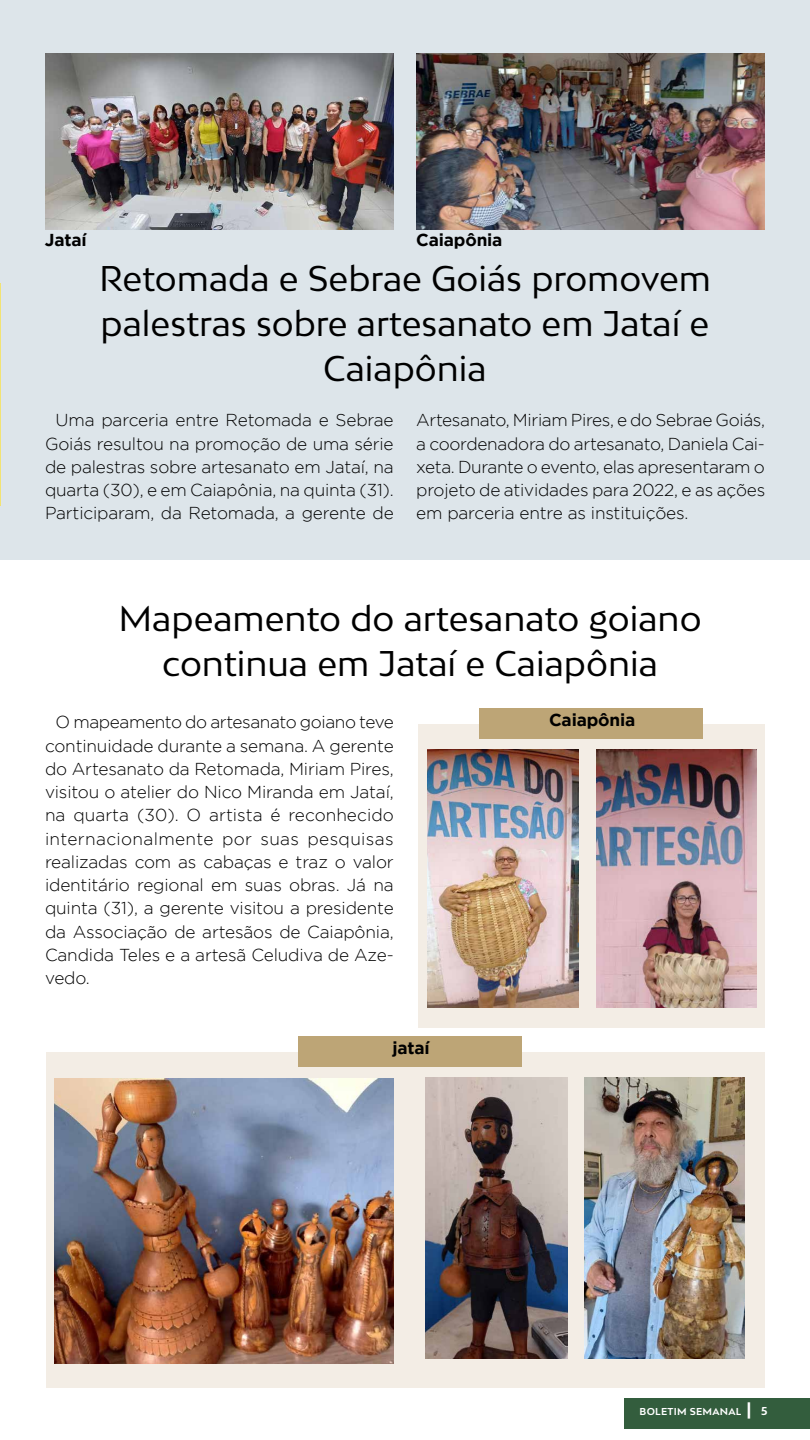
<style>
.page{position:relative;width:810px;height:1440px;background:#fff}
.page>*{position:absolute;margin:0;border:0;box-sizing:border-box;transform-origin:0 0}
.t1{font:33.75px/45px "Bw Mitga";color:#000;text-align:center}
.t2{font:300 17.25px/23.2px "Gotham";letter-spacing:-.01em;color:#000;text-align:justify}
.t3{font:700 17.25px "Gotham";letter-spacing:-.01em;color:#000}
.t4{font:700 9.45px "Bw Mitga";letter-spacing:.03em;color:#fff}
.s1{font-size:16.27px}
.s2{font-size:10.88px}
</style>
<div class="page">
<div style="left:0;top:0;width:810px;height:560px;background:#dde5ea"></div>
<svg style="left:0;top:283px;width:1px;height:223px"></svg>
<div style="left:418px;top:724px;width:347px;height:303px;background:#f3ede5"></div>
<div style="left:46px;top:1052px;width:719px;height:336px;background:#f3ede5"></div>
<div style="left:480px;top:708px;width:223px;height:31px;background:#bda576"></div>
<div style="left:298px;top:1036px;width:224px;height:31px;background:#bda576"></div>
<img style="left:416px;top:53px;width:349px;height:176px">
<img style="left:45px;top:53px;width:349px;height:176px">
<img style="left:597px;top:750px;width:159px;height:257px">
<img style="left:427px;top:750px;width:151px;height:257px">
<img style="left:425px;top:1077px;width:142px;height:282px">
<img style="left:54px;top:1079px;width:340px;height:285px">
<img style="left:584px;top:1077px;width:160px;height:282px">
<div style="left:625px;top:1398px;width:185px;height:31px;background:#335d3d"></div>
<p class="t3" style="left:45px;top:230px;width:43px">Jataí</p>
<p class="t3" style="left:416px;top:230px;width:88px">Caiapônia</p>
<h1 class="t1" style="left:99px;top:255px;width:613px">Retomada e Sebrae Goiás promovem palestras sobre artesanato em Jataí e<br>Caiapônia</h1>
<p class="t2" style="left:45px;top:408px;width:350px;text-indent:11px">Uma parceria entre Retomada e Sebrae Goiás resultou na promoção de uma série de palestras sobre artesanato em Jataí, na quarta (30), e em Caiapônia, na quinta (31).<br>Participaram, da Retomada, a gerente de</p>
<p class="t2" style="left:416px;top:408px;width:350px">Artesanato, Miriam Pires, e do Sebrae Goiás, a coordenadora do artesanato, Daniela Cai&shy;xeta. Durante o evento, elas apresentaram o projeto de atividades para 2022, e as ações em parceria entre as instituições.</p>
<h1 class="t1" style="left:119px;top:595px;width:585px">Mapeamento do artesanato goiano continua em Jataí e Caiapônia</h1>
<p class="t2" style="left:45px;top:710px;width:350px;text-indent:11px">O mapeamento do artesanato goiano teve continuidade durante a semana. A gerente do Artesanato da Retomada, Miriam Pires, visitou o atelier do Nico Miranda em Jataí, na quarta (30). O artista é reconhecido internacionalmente por suas pesquisas realizadas com as cabaças e traz o valor identitário regional em suas obras. Já na quinta (31), a gerente visitou a presidente da Associação de artesãos de Caiapônia, Candida Teles e a artesã Celudiva de Aze&shy;vedo.</p>
<p class="t3" style="left:549px;top:710px;width:88px">Caiapônia</p>
<p class="t3" style="left:392px;top:1038px;width:39px">jataí</p>
<p class="t4" style="left:640px;top:1405px;width:129px">BOLETIM SEMANAL <span class="s1">|</span> <span class="s2">5</span></p>
</div>
